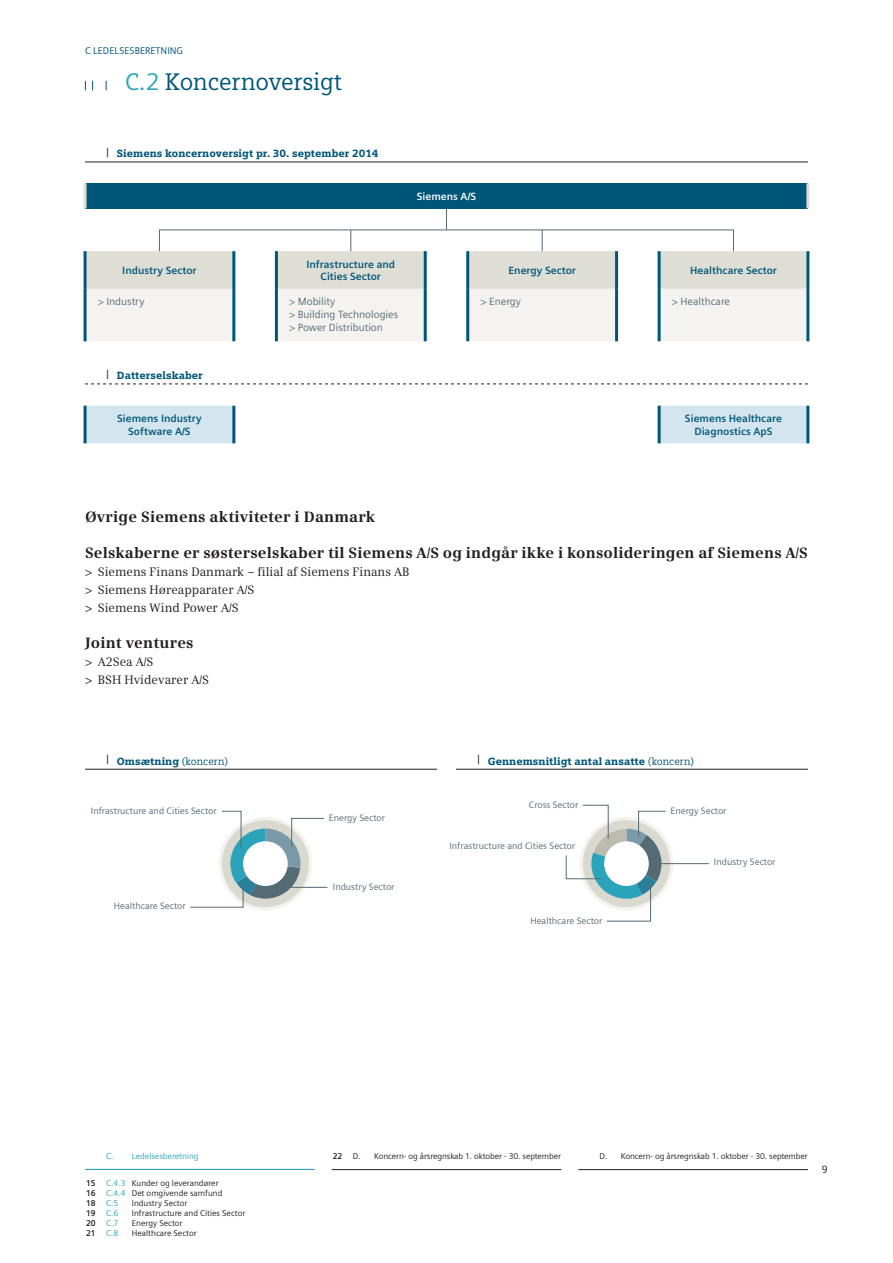
<style>
.page{position:relative;width:893px;height:1263px;background:#fff}
.page>*{position:absolute;margin:0;border:0;box-sizing:border-box;transform-origin:0 0}
.t1{font:24px "Siemens Slab";letter-spacing:-.005em;color:#005679}
.t2{font:700 15px "Siemens Serif";letter-spacing:.01em;color:#231f20}
.t3{font:12.3px/18px "Siemens Serif";color:#231f20}
.t4{font:700 10.5px/12.6px "Siemens Sans";color:#005679;text-align:center}
.t5{font:900 10.5px "Siemens Slab";color:#005679}
.t6{font:10.5px/12.6px "Siemens Sans";color:#546a75}
.t7{font:700 10.5px "Siemens Sans";color:#fff}
.t8{font:10.5px "Siemens Sans";color:#231f20}
.t9{font:9.75px "Siemens Sans";color:#005679}
.t10{font:9.3px "Siemens Sans";color:#546a75}
.t11{font:8.4px "Siemens Sans";color:#231f20}
.t12{font:8.4px "Siemens Sans";color:#2ba3bb}
.t13{font:700 8.4px "Siemens Sans";color:#231f20}
.s1{color:#2ba3bb}
.s2{font-weight:400}
</style>
<div class="page">
<hr style="left:332px;top:1169px;width:229px;height:1px;background:#231f20">
<hr style="left:578px;top:1169px;width:230px;height:1px;background:#231f20">
<hr style="left:85px;top:1169px;width:230px;height:1px;background:#2ba3bb">
<hr style="left:85px;top:162px;width:723px;height:1px;background:#231f20">
<hr style="left:84px;top:251px;width:3px;height:38px;background:#005679">
<hr style="left:84px;top:289px;width:3px;height:52px;background:#005679">
<hr style="left:806px;top:251px;width:3px;height:38px;background:#005679">
<hr style="left:806px;top:289px;width:3px;height:52px;background:#005679">
<div style="left:85px;top:183px;width:723px;height:25px;background:#005679"></div>
<hr style="left:84px;top:183px;width:3px;height:25px;background:#dfded5">
<hr style="left:806px;top:183px;width:3px;height:25px;background:#dfded5">
<svg style="left:85px;top:209px;width:723px;height:132px"></svg>
<hr style="left:159px;top:230px;width:575px;height:1px;background:#546a75">
<svg style="left:85px;top:384px;width:723px;height:1px"></svg>
<svg style="left:87px;top:406px;width:719px;height:37px"></svg>
<hr style="left:84px;top:406px;width:3px;height:37px;background:#005679">
<hr style="left:232px;top:406px;width:3px;height:37px;background:#005679">
<hr style="left:658px;top:406px;width:3px;height:37px;background:#005679">
<hr style="left:806px;top:406px;width:3px;height:37px;background:#005679">
<svg style="left:190px;top:810px;width:135px;height:100px"></svg>
<hr style="left:285px;top:887px;width:42px;height:1px;background:#546a75">
<svg style="left:565px;top:804px;width:108px;height:118px"></svg>
<hr style="left:657px;top:863px;width:52px;height:1px;background:#546a75">
<hr style="left:85px;top:769px;width:352px;height:1px;background:#231f20">
<hr style="left:456px;top:769px;width:352px;height:1px;background:#231f20">
<p class="t9" style="left:85px;top:46px;width:100px">C LEDELSESBERETNING</p>
<h1 class="t1" style="left:125px;top:71px;width:219px"><span class="s1">C.2</span> Koncernoversigt</h1>
<p class="t5" style="left:106px;top:149px;width:274px"><sup>|</sup> Siemens koncernoversigt pr. 30. september 2014</p>
<p class="t7" style="left:417px;top:191px;width:61px">Siemens A/S</p>
<p class="t4" style="left:122px;top:265px;width:76px">Industry Sector</p>
<p class="t4" style="left:306px;top:258px;width:90px">Infrastructure and<br>Cities Sector</p>
<p class="t4" style="left:508px;top:265px;width:69px">Energy Sector</p>
<p class="t4" style="left:690px;top:265px;width:88px">Healthcare Sector</p>
<p class="t6" style="left:98px;top:296px;width:48px">&gt; Industry</p>
<p class="t6" style="left:289px;top:296px;width:111px">&gt; Mobility<br>&gt; Building Technologies &gt; Power Distribution</p>
<p class="t6" style="left:480px;top:296px;width:42px">&gt; Energy</p>
<p class="t6" style="left:672px;top:296px;width:60px">&gt; Healthcare</p>
<p class="t5" style="left:106px;top:371px;width:98px"><sup>|</sup> Datterselskaber</p>
<p class="t4" style="left:117px;top:413px;width:86px">Siemens Industry<br>Software A/S</p>
<p class="t4" style="left:685px;top:413px;width:99px">Siemens Healthcare<br>Diagnostics ApS</p>
<h2 class="t2" style="left:85px;top:510px;width:292px">Øvrige Siemens aktiviteter i Danmark</h2>
<h2 class="t2" style="left:85px;top:546px;width:724px">Selskaberne er søsterselskaber til Siemens A/S og indgår ikke i konsolideringen af Siemens A/S</h2>
<h3 class="t3" style="left:85px;top:563px;width:326px">&gt; Siemens Finans Danmark – filial af Siemens Finans AB &gt; Siemens Høreapparater A/S<br>&gt; Siemens Wind Power A/S</h3>
<h2 class="t2" style="left:85px;top:636px;width:110px">Joint ventures</h2>
<h3 class="t3" style="left:85px;top:653px;width:126px">&gt; A2Sea A/S<br>&gt; BSH Hvidevarer A/S</h3>
<p class="t5" style="left:106px;top:756px;width:123px"><sup>|</sup> Omsætning <span class="s2">(koncern)</span></p>
<p class="t5" style="left:477px;top:756px;width:218px"><sup>|</sup> Gennemsnitligt antal ansatte <span class="s2">(koncern)</span></p>
<p class="t10" style="left:91px;top:806px;width:127px">Infrastructure and Cities Sector</p>
<p class="t10" style="left:114px;top:902px;width:73px">Healthcare Sector</p>
<p class="t10" style="left:329px;top:813px;width:58px">Energy Sector</p>
<p class="t10" style="left:333px;top:883px;width:63px">Industry Sector</p>
<p class="t10" style="left:529px;top:800px;width:51px">Cross Sector</p>
<p class="t10" style="left:449px;top:842px;width:127px">Infrastructure and Cities Sector</p>
<p class="t10" style="left:530px;top:916px;width:73px">Healthcare Sector</p>
<p class="t10" style="left:670px;top:806px;width:58px">Energy Sector</p>
<p class="t10" style="left:714px;top:857px;width:63px">Industry Sector</p>
<p class="t12" style="left:106px;top:1152px;width:94px">C. Ledelsesberetning</p>
<p class="t13" style="left:333px;top:1152px;width:11px">22</p>
<p class="t11" style="left:353px;top:1152px;width:210px">D. Koncern- og årsregnskab 1. oktober - 30. september</p>
<p class="t11" style="left:600px;top:1152px;width:210px">D. Koncern- og årsregnskab 1. oktober - 30. september</p>
<p class="t13" style="left:86px;top:1179px;width:11px">15</p>
<p class="t11" style="left:106px;top:1179px;width:114px"><span class="s1">C.4.3</span> Kunder og leverandører</p>
<p class="t13" style="left:86px;top:1189px;width:11px">16</p>
<p class="t11" style="left:106px;top:1189px;width:118px"><span class="s1">C.4.4</span> Det omgivende samfund</p>
<p class="t13" style="left:86px;top:1199px;width:11px">18</p>
<p class="t12" style="left:106px;top:1199px;width:14px">C.5</p>
<p class="t11" style="left:132px;top:1199px;width:57px">Industry Sector</p>
<p class="t13" style="left:86px;top:1209px;width:11px">19</p>
<p class="t12" style="left:106px;top:1209px;width:14px">C.6</p>
<p class="t11" style="left:132px;top:1209px;width:115px">Infrastructure and Cities Sector</p>
<p class="t13" style="left:86px;top:1219px;width:11px">20</p>
<p class="t12" style="left:106px;top:1219px;width:14px">C.7</p>
<p class="t11" style="left:132px;top:1219px;width:52px">Energy Sector</p>
<p class="t13" style="left:86px;top:1229px;width:11px">21</p>
<p class="t12" style="left:106px;top:1229px;width:14px">C.8</p>
<p class="t11" style="left:132px;top:1229px;width:66px">Healthcare Sector</p>
<p class="t8" style="left:822px;top:1165px;width:8px">9</p>
</div>
